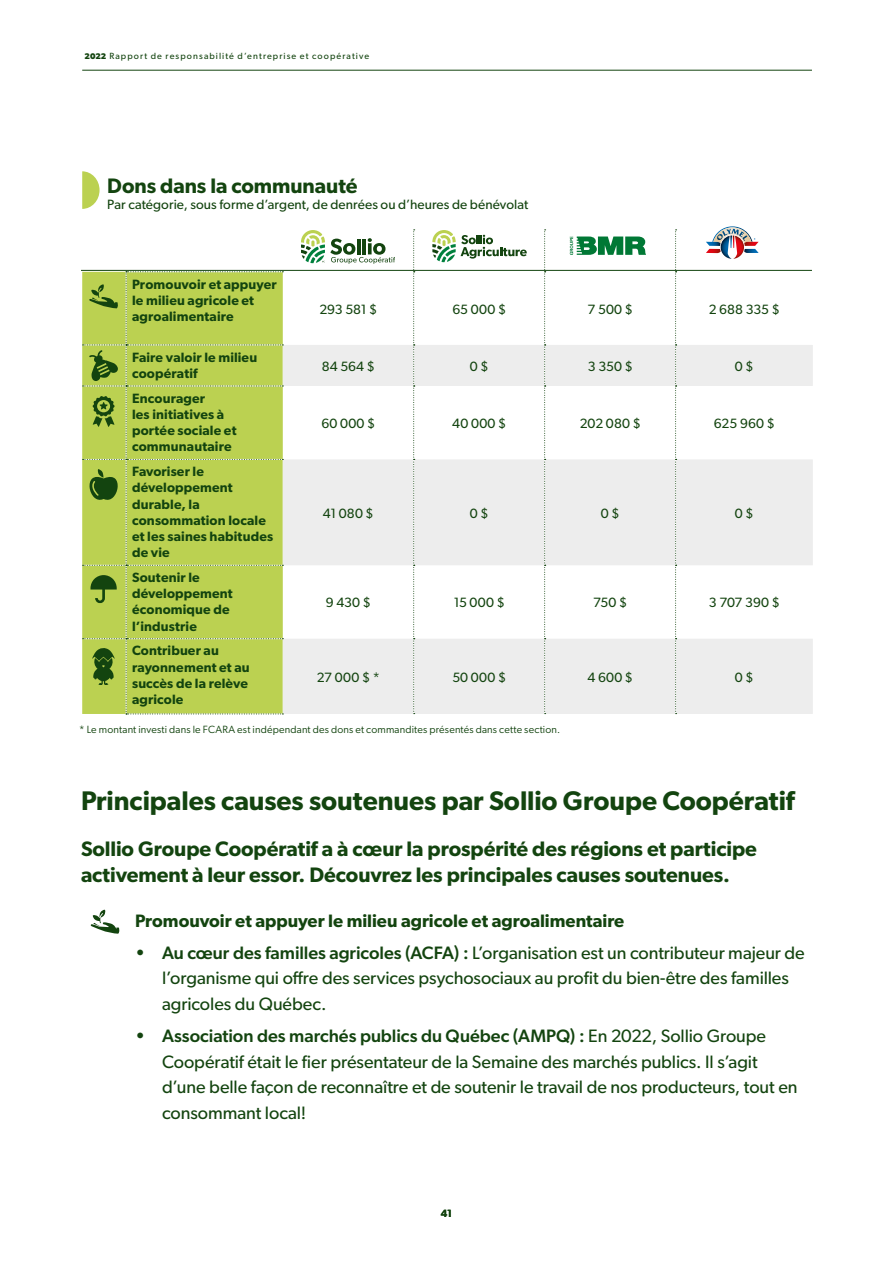
<style>
.page{position:relative;width:893px;height:1263px;background:#fff}
.page>*{position:absolute;margin:0;border:0;box-sizing:border-box;transform-origin:0 0}
.t1{font:600 27px "Gibson";color:#13440f}
.t2{font:600 21px/25.5px "Gibson";letter-spacing:-.005em;color:#13440f}
.t3{font:18px/25.5px "Gibson";letter-spacing:-.005em;color:#13440f}
.t4{font:600 18px "Gibson";color:#13440f}
.t5{font:600 13.5px/16.2px "Gibson";letter-spacing:.01em;color:#13440f}
.t6{font:13.5px "Gibson";letter-spacing:.005em;color:#13440f}
.t7{font:10.5px "Gibson";letter-spacing:.015em;color:#13440f}
.t8{font:600 10.5px "Gibson";color:#13440f}
.t9{font:9px "Gibson";letter-spacing:.12em;color:#13440f}
.s1{font-weight:700;font-size:8.25px}
.s2{font-weight:500}
</style>
<div class="page">
<hr style="left:82px;top:70px;width:730px;height:1px;background:#13440f">
<svg style="left:82px;top:171px;width:18px;height:38px"></svg>
<svg style="left:91px;top:910px;width:28px;height:24px"></svg>
<svg style="left:83px;top:226px;width:730px;height:489px"></svg>
<hr style="left:81px;top:270px;width:731px;height:1px;background:#13440f">
<p class="t9" style="left:85px;top:50px;width:286px"><span class="s1">2022</span> Rapport de responsabilité d’entreprise et coopérative</p>
<p class="t2" style="left:107px;top:172px;width:252px">Dons dans la communauté</p>
<p class="t6" style="left:107px;top:196px;width:422px">Par catégorie, sous forme d’argent, de denrées ou d’heures de bénévolat</p>
<p class="t5" style="left:132px;top:275px;width:146px">Promouvoir et appuyer le milieu agricole et agroalimentaire</p>
<p class="t6" style="left:319px;top:301px;width:59px">293 581 $</p>
<p class="t6" style="left:452px;top:301px;width:55px">65 000 $</p>
<p class="t6" style="left:587px;top:301px;width:47px">7 500 $</p>
<p class="t6" style="left:709px;top:301px;width:73px">2 688 335 $</p>
<p class="t5" style="left:132px;top:349px;width:127px">Faire valoir le milieu coopératif</p>
<p class="t6" style="left:322px;top:358px;width:55px">84 564 $</p>
<p class="t6" style="left:470px;top:358px;width:20px">0 $</p>
<p class="t6" style="left:588px;top:358px;width:46px">3 350 $</p>
<p class="t6" style="left:735px;top:358px;width:20px">0 $</p>
<p class="t5" style="left:132px;top:390px;width:106px">Encourager<br>les initiatives à portée sociale et communautaire</p>
<p class="t6" style="left:321px;top:415px;width:55px">60 000 $</p>
<p class="t6" style="left:452px;top:415px;width:55px">40 000 $</p>
<p class="t6" style="left:580px;top:415px;width:62px">202 080 $</p>
<p class="t6" style="left:714px;top:415px;width:62px">625 960 $</p>
<p class="t5" style="left:132px;top:463px;width:142px">Favoriser le développement durable, la consommation locale et les saines habitudes de vie</p>
<p class="t5" style="left:132px;top:569px;width:102px">Soutenir le développement économique de l’industrie</p>
<p class="t5" style="left:132px;top:642px;width:119px">Contribuer au rayonnement et au succès de la relève agricole</p>
<p class="t6" style="left:323px;top:505px;width:52px">41 080 $</p>
<p class="t6" style="left:470px;top:505px;width:20px">0 $</p>
<p class="t6" style="left:601px;top:505px;width:20px">0 $</p>
<p class="t6" style="left:735px;top:505px;width:20px">0 $</p>
<p class="t6" style="left:326px;top:595px;width:47px">9 430 $</p>
<p class="t6" style="left:454px;top:595px;width:53px">15 000 $</p>
<p class="t6" style="left:593px;top:595px;width:35px">750 $</p>
<p class="t6" style="left:709px;top:595px;width:72px">3 707 390 $</p>
<p class="t6" style="left:317px;top:669px;width:65px">27 000 $ *</p>
<p class="t6" style="left:452px;top:669px;width:55px">50 000 $</p>
<p class="t6" style="left:587px;top:669px;width:47px">4 600 $</p>
<p class="t6" style="left:735px;top:669px;width:20px">0 $</p>
<p class="t7" style="left:79px;top:723px;width:482px">* Le montant investi dans le FCARA est indépendant des dons et commandites présentés dans cette section.</p>
<h1 class="t1" style="left:81px;top:785px;width:715px">Principales causes soutenues par Sollio Groupe Coopératif</h1>
<p class="t2" style="left:81px;top:836px;width:677px">Sollio Groupe Coopératif a à cœur la prospérité des régions et participe activement à leur essor. Découvrez les principales causes soutenues.</p>
<p class="t4" style="left:135px;top:910px;width:491px">Promouvoir et appuyer le milieu agricole et agroalimentaire</p>
<p class="t3" style="left:162px;top:940px;width:644px;text-indent:-27px"><span class="s2">• Au cœur des familles agricoles (ACFA) :</span> L’organisation est un contributeur majeur de l’organisme qui offre des services psychosociaux au profit du bien-être des familles agricoles du Québec.</p>
<p class="t3" style="left:162px;top:1023px;width:637px;text-indent:-27px"><span class="s2">• Association des marchés publics du Québec (AMPQ) :</span> En 2022, Sollio Groupe Coopératif était le fier présentateur de la Semaine des marchés publics. Il s’agit d’une belle façon de reconnaître et de soutenir le travail de nos producteurs, tout en consommant local!</p>
<p class="t8" style="left:441px;top:1207px;width:13px">41</p>
</div>
